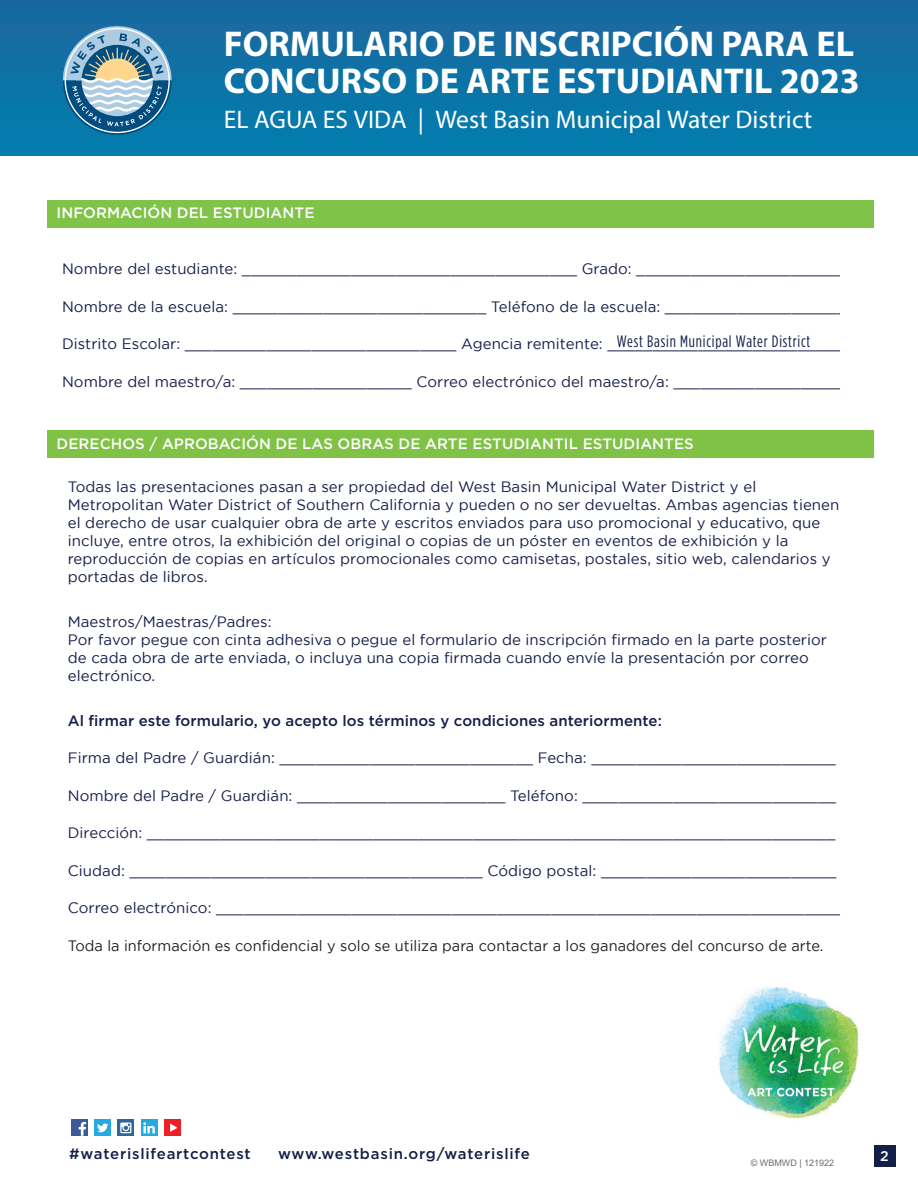
<style>
.page{position:relative;width:918px;height:1188px;background:#fff}
.page>*{position:absolute;margin:0;border:0;box-sizing:border-box;transform-origin:0 0}
.t1{font:700 36px/37.5px "Myriad Pro";color:#fff}
.t2{font:25.5px "Myriad Pro";letter-spacing:.005em;color:#fff}
.t3{font:16.5px "Gotham Condensed";letter-spacing:.05em;color:#121f47}
.t4{font:500 16.5px "Gotham";letter-spacing:.015em;color:#fff}
.t5{font:15px/18px "Gotham";letter-spacing:.005em;color:#161d49}
.t6{font:15px "Gotham";color:#231f20}
.t7{font:500 15px "Gotham";letter-spacing:.005em;color:#fff}
.t8{font:500 15px "Gotham";letter-spacing:.005em;color:#161d49}
.t9{font:500 15px "Gotham";letter-spacing:.055em;color:#121f47}
.t10{font:500 14.1px "Gotham";color:#fff}
.t11{font:9px "Arial";color:#6c6d70}
.s1{font-size:25.95px}
</style>
<div class="page">
<div style="left:48px;top:200px;width:826px;height:27px;background:#7fc348"></div>
<div style="left:0;top:0;width:918px;height:156px;background:#0d72a6"></div>
<svg style="left:63px;top:26px;width:109px;height:109px"></svg>
<div style="left:874px;top:1145px;width:21px;height:22px;background:#121f47"></div>
<svg style="left:117px;top:1120px;width:17px;height:16px"></svg>
<svg style="left:120px;top:1123px;width:11px;height:10px"></svg>
<div style="left:71px;top:1120px;width:17px;height:16px;background:#3a5a99"></div>
<svg style="left:79px;top:1122px;width:7px;height:14px"></svg>
<div style="left:94px;top:1120px;width:17px;height:16px;background:#27a8e0"></div>
<svg style="left:97px;top:1123px;width:11px;height:9px"></svg>
<div style="left:141px;top:1120px;width:17px;height:16px;background:#24aae1"></div>
<svg style="left:143px;top:1122px;width:12px;height:11px"></svg>
<div style="left:164px;top:1120px;width:17px;height:16px;background:#ed2026"></div>
<svg style="left:170px;top:1123px;width:8px;height:9px"></svg>
<img style="left:719px;top:987px;width:140px;height:133px">
<div style="left:48px;top:431px;width:826px;height:27px;background:#7fc246"></div>
<h1 class="t1" style="left:224px;top:24px;width:637px">FORMULARIO DE INSCRIPCIÓN PARA EL<br>CONCURSO DE ARTE ESTUDIANTIL 2023</h1>
<h2 class="t2" style="left:224px;top:104px;width:590px">EL AGUA ES VIDA <span class="s1">|</span> West Basin Municipal Water District</h2>
<p class="t7" style="left:57px;top:203px;width:259px">INFORMACIÓN DEL ESTUDIANTE</p>
<p class="t5" style="left:62px;top:260px;width:793px">Nombre del estudiante: _____________________________________ Grado: ________________________</p>
<p class="t5" style="left:62px;top:297px;width:795px">Nombre de la escuela: ____________________________ Teléfono de la escuela: _____________________</p>
<p class="t5" style="left:62px;top:335px;width:791px">Distrito Escolar: ______________________________ Agencia remitente: ___________________________</p>
<p class="t5" style="left:62px;top:372px;width:794px">Nombre del maestro/a: ___________________ Correo electrónico del maestro/a: ____________________</p>
<p class="t3" style="left:617px;top:333px;width:195px">West Basin Municipal Water District</p>
<p class="t7" style="left:57px;top:434px;width:639px">DERECHOS / APROBACIÓN DE LAS OBRAS DE ARTE ESTUDIANTIL ESTUDIANTES</p>
<p class="t4" style="left:85px;top:433px;width:360px">STUDENT ARTWORK RIGHTS/APPROVAL</p>
<p class="t5" style="left:68px;top:477px;width:773px">Todas las presentaciones pasan a ser propiedad del West Basin Municipal Water District y el Metropolitan Water District of Southern California y pueden o no ser devueltas. Ambas agencias tienen el derecho de usar cualquier obra de arte y escritos enviados para uso promocional y educativo, que incluye, entre otros, la exhibición del original o copias de un póster en eventos de exhibición y la reproducción de copias en artículos promocionales como camisetas, postales, sitio web, calendarios y portadas de libros.</p>
<p class="t5" style="left:68px;top:612px;width:761px">Maestros/Maestras/Padres:<br>Por favor pegue con cinta adhesiva o pegue el formulario de inscripción firmado en la parte posterior de cada obra de arte enviada, o incluya una copia firmada cuando envíe la presentación por correo electrónico.</p>
<p class="t8" style="left:68px;top:710px;width:596px">Al firmar este formulario, yo acepto los términos y condiciones anteriormente:</p>
<p class="t5" style="left:68px;top:749px;width:770px">Firma del Padre / Guardián: ____________________________ Fecha: ___________________________</p>
<p class="t5" style="left:68px;top:786px;width:770px">Nombre del Padre / Guardián: _______________________ Teléfono: ____________________________</p>
<p class="t5" style="left:68px;top:824px;width:769px">Dirección: ____________________________________________________________________________</p>
<p class="t5" style="left:68px;top:861px;width:770px">Ciudad: _______________________________________ Código postal: __________________________</p>
<p class="t5" style="left:68px;top:899px;width:775px">Correo electrónico: _____________________________________________________________________</p>
<p class="t6" style="left:68px;top:937px;width:757px">Toda la información es confidencial y solo se utiliza para contactar a los ganadores del concurso de arte.</p>
<p class="t9" style="left:69px;top:1144px;width:183px">#waterislifeartcontest</p>
<p class="t9" style="left:278px;top:1144px;width:253px">www.westbasin.org/waterislife</p>
<p class="t10" style="left:880px;top:1147px;width:10px">2</p>
<p class="t11" style="left:751px;top:1157px;width:85px">© WBMWD | 121922</p>
</div>
